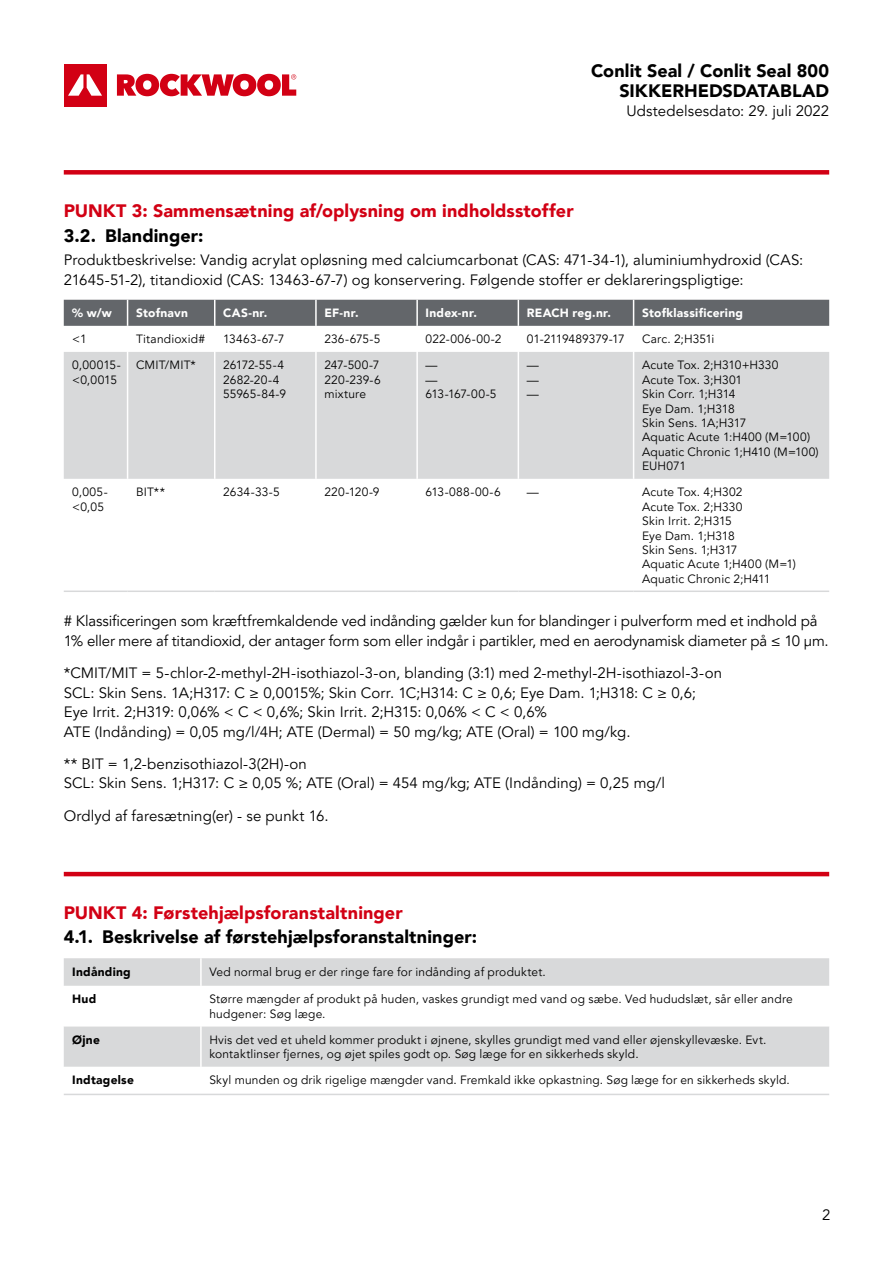
<style>
.page{position:relative;width:893px;height:1263px;background:#fff}
.page>*{position:absolute;margin:0;border:0;box-sizing:border-box;transform-origin:0 0}
.t1{font:900 18px/19.2px "Avenir LT Pro";letter-spacing:.005em;color:#000;text-align:right}
.t2{font:900 18px "Avenir LT Pro";letter-spacing:.005em;color:#d20014}
.t3{font:15px/19.5px "Avenir LT Pro";color:#000}
.t4{font:12px/14.4px "Avenir LT Pro";letter-spacing:.015em;color:#000}
.t5{font:900 12px "Avenir LT Pro";letter-spacing:.02em;color:#fff}
.t6{font:12px/14.4px "Avenir LT Pro";letter-spacing:-.015em;color:#000}
.t7{font:900 12px "Avenir LT Pro";letter-spacing:.02em;color:#000}
</style>
<div class="page">
<div style="left:64px;top:64px;width:42px;height:42px;background:#d20014"></div>
<svg style="left:68px;top:74px;width:34px;height:22px"></svg>
<svg style="left:117px;top:74px;width:179px;height:22px"></svg>
<div style="left:64px;top:170px;width:765px;height:5px;background:#d20014"></div>
<hr style="left:64px;top:872px;width:765px;height:4px;background:#d20014">
<div style="left:64px;top:352px;width:765px;height:127px;background:#d8d9da"></div>
<div style="left:64px;top:300px;width:765px;height:26px;background:#63666a"></div>
<hr style="left:127px;top:352px;width:1px;height:127px;background:#fff">
<hr style="left:214px;top:352px;width:1px;height:127px;background:#fff">
<hr style="left:315px;top:352px;width:2px;height:127px;background:#fff">
<hr style="left:416px;top:352px;width:2px;height:127px;background:#fff">
<hr style="left:518px;top:352px;width:1px;height:127px;background:#fff">
<hr style="left:633px;top:352px;width:1px;height:127px;background:#fff">
<hr style="left:64px;top:590px;width:64px;height:2px;background:#d8d9da">
<hr style="left:128px;top:590px;width:87px;height:2px;background:#d8d9da">
<hr style="left:215px;top:590px;width:101px;height:2px;background:#d8d9da">
<hr style="left:316px;top:590px;width:101px;height:2px;background:#d8d9da">
<hr style="left:417px;top:590px;width:101px;height:2px;background:#d8d9da">
<hr style="left:518px;top:590px;width:116px;height:2px;background:#d8d9da">
<hr style="left:634px;top:590px;width:195px;height:2px;background:#d8d9da">
<svg style="left:64px;top:958px;width:765px;height:28px;background:#d8d9da"></svg>
<svg style="left:64px;top:1026px;width:765px;height:68px;fill:#d8d9da"></svg>
<hr style="left:200px;top:958px;width:2px;height:28px;background:#fff">
<hr style="left:200px;top:1026px;width:2px;height:41px;background:#fff">
<hr style="left:200px;top:1067px;width:2px;height:27px;background:#fff">
<hr style="left:64px;top:1094px;width:137px;height:1px;background:#d8d9da">
<hr style="left:201px;top:1094px;width:628px;height:1px;background:#d8d9da">
<p class="t1" style="left:591px;top:62px;width:240px">Conlit Seal / Conlit Seal 800<br>SIKKERHEDSDATABLAD</p>
<p class="t3" style="left:626px;top:101px;width:204px">Udstedelsesdato: 29. juli 2022</p>
<p class="t2" style="left:64px;top:200px;width:511px">PUNKT 3: Sammensætning af/oplysning om indholdsstoffer</p>
<p class="t1" style="left:64px;top:226px;width:141px">3.2. Blandinger:</p>
<p class="t3" style="left:64px;top:251px;width:741px">Produktbeskrivelse: Vandig acrylat opløsning med calciumcarbonat (CAS: 471-34-1), aluminiumhydroxid (CAS:<br>21645-51-2), titandioxid (CAS: 13463-67-7) og konservering. Følgende stoffer er deklareringspligtige:</p>
<p class="t5" style="left:72px;top:306px;width:41px">% w/w</p>
<p class="t5" style="left:136px;top:306px;width:53px">Stofnavn</p>
<p class="t5" style="left:223px;top:306px;width:46px">CAS-nr.</p>
<p class="t5" style="left:324px;top:306px;width:36px">EF-nr.</p>
<p class="t5" style="left:426px;top:306px;width:53px">Index-nr.</p>
<p class="t5" style="left:527px;top:306px;width:86px">REACH reg.nr.</p>
<p class="t5" style="left:642px;top:306px;width:103px">Stofklassificering</p>
<p class="t4" style="left:72px;top:332px;width:16px">&lt;1</p>
<p class="t4" style="left:136px;top:332px;width:70px">Titandioxid#</p>
<p class="t4" style="left:223px;top:332px;width:63px">13463-67-7</p>
<p class="t4" style="left:324px;top:332px;width:58px">236-675-5</p>
<p class="t4" style="left:426px;top:332px;width:77px">022-006-00-2</p>
<p class="t6" style="left:527px;top:332px;width:99px">01-2119489379-17</p>
<p class="t4" style="left:642px;top:332px;width:74px">Carc. 2;H351i</p>
<p class="t6" style="left:72px;top:358px;width:50px">0,00015- &lt;0,0015</p>
<p class="t4" style="left:136px;top:358px;width:61px">CMIT/MIT*</p>
<p class="t4" style="left:223px;top:358px;width:64px">26172-55-4<br>2682-20-4<br>55965-84-9</p>
<p class="t4" style="left:324px;top:358px;width:58px">247-500-7<br>220-239-6 mixture</p>
<p class="t4" style="left:426px;top:358px;width:72px">—<br>—<br>613-167-00-5</p>
<p class="t4" style="left:527px;top:358px;width:13px;text-align:justify">— — —</p>
<p class="t4" style="left:642px;top:358px;width:178px">Acute Tox. 2;H310+H330<br>Acute Tox. 3;H301<br>Skin Corr. 1;H314<br>Eye Dam. 1;H318<br>Skin Sens. 1A;H317<br>Aquatic Acute 1:H400 (M=100)<br>Aquatic Chronic 1;H410 (M=100)<br>EUH071</p>
<p class="t4" style="left:72px;top:485px;width:37px">0,005- &lt;0,05</p>
<p class="t4" style="left:136px;top:485px;width:30px">BIT**</p>
<p class="t4" style="left:223px;top:485px;width:58px">2634-33-5</p>
<p class="t4" style="left:324px;top:485px;width:57px">220-120-9</p>
<p class="t4" style="left:426px;top:485px;width:77px">613-088-00-6</p>
<p class="t4" style="left:527px;top:485px;width:13px">—</p>
<p class="t4" style="left:642px;top:485px;width:155px">Acute Tox. 4;H302<br>Acute Tox. 2;H330<br>Skin Irrit. 2;H315<br>Eye Dam. 1;H318<br>Skin Sens. 1;H317<br>Aquatic Acute 1;H400 (M=1)<br>Aquatic Chronic 2;H411</p>
<p class="t3" style="left:64px;top:612px;width:766px"># Klassificeringen som kræftfremkaldende ved indånding gælder kun for blandinger i pulverform med et indhold på<br>1% eller mere af titandioxid, der antager form som eller indgår i partikler, med en aerodynamisk diameter på ≤ 10 μm.</p>
<p class="t3" style="left:64px;top:663px;width:660px">*CMIT/MIT = 5-chlor-2-methyl-2H-isothiazol-3-on, blanding (3:1) med 2-methyl-2H-isothiazol-3-on SCL: Skin Sens. 1A;H317: C ≥ 0,0015%; Skin Corr. 1C;H314: C ≥ 0,6; Eye Dam. 1;H318: C ≥ 0,6; Eye Irrit. 2;H319: 0,06% &lt; C &lt; 0,6%; Skin Irrit. 2;H315: 0,06% &lt; C &lt; 0,6%<br>ATE (Indånding) = 0,05 mg/l/4H; ATE (Dermal) = 50 mg/kg; ATE (Oral) = 100 mg/kg.</p>
<p class="t3" style="left:64px;top:754px;width:603px">** BIT = 1,2-benzisothiazol-3(2H)-on<br>SCL: Skin Sens. 1;H317: C ≥ 0,05 %; ATE (Oral) = 454 mg/kg; ATE (Indånding) = 0,25 mg/l</p>
<p class="t3" style="left:64px;top:806px;width:266px">Ordlyd af faresætning(er) - se punkt 16.</p>
<p class="t2" style="left:64px;top:902px;width:340px">PUNKT 4: Førstehjælpsforanstaltninger</p>
<p class="t1" style="left:64px;top:927px;width:415px">4.1. Beskrivelse af førstehjælpsforanstaltninger:</p>
<p class="t7" style="left:72px;top:964px;width:60px">Indånding</p>
<p class="t4" style="left:209px;top:965px;width:338px">Ved normal brug er der ringe fare for indånding af produktet.</p>
<p class="t7" style="left:72px;top:992px;width:26px">Hud</p>
<p class="t4" style="left:209px;top:992px;width:585px">Større mængder af produkt på huden, vaskes grundigt med vand og sæbe. Ved hududslæt, sår eller andre hudgener: Søg læge.</p>
<p class="t7" style="left:72px;top:1032px;width:29px">Øjne</p>
<p class="t4" style="left:209px;top:1033px;width:559px">Hvis det ved et uheld kommer produkt i øjnene, skylles grundigt med vand eller øjenskyllevæske. Evt. kontaktlinser fjernes, og øjet spiles godt op. Søg læge for en sikkerheds skyld.</p>
<p class="t7" style="left:72px;top:1073px;width:63px">Indtagelse</p>
<p class="t4" style="left:209px;top:1073px;width:582px">Skyl munden og drik rigelige mængder vand. Fremkald ikke opkastning. Søg læge for en sikkerheds skyld.</p>
<p class="t3" style="left:822px;top:1206px;width:10px">2</p>
</div>
